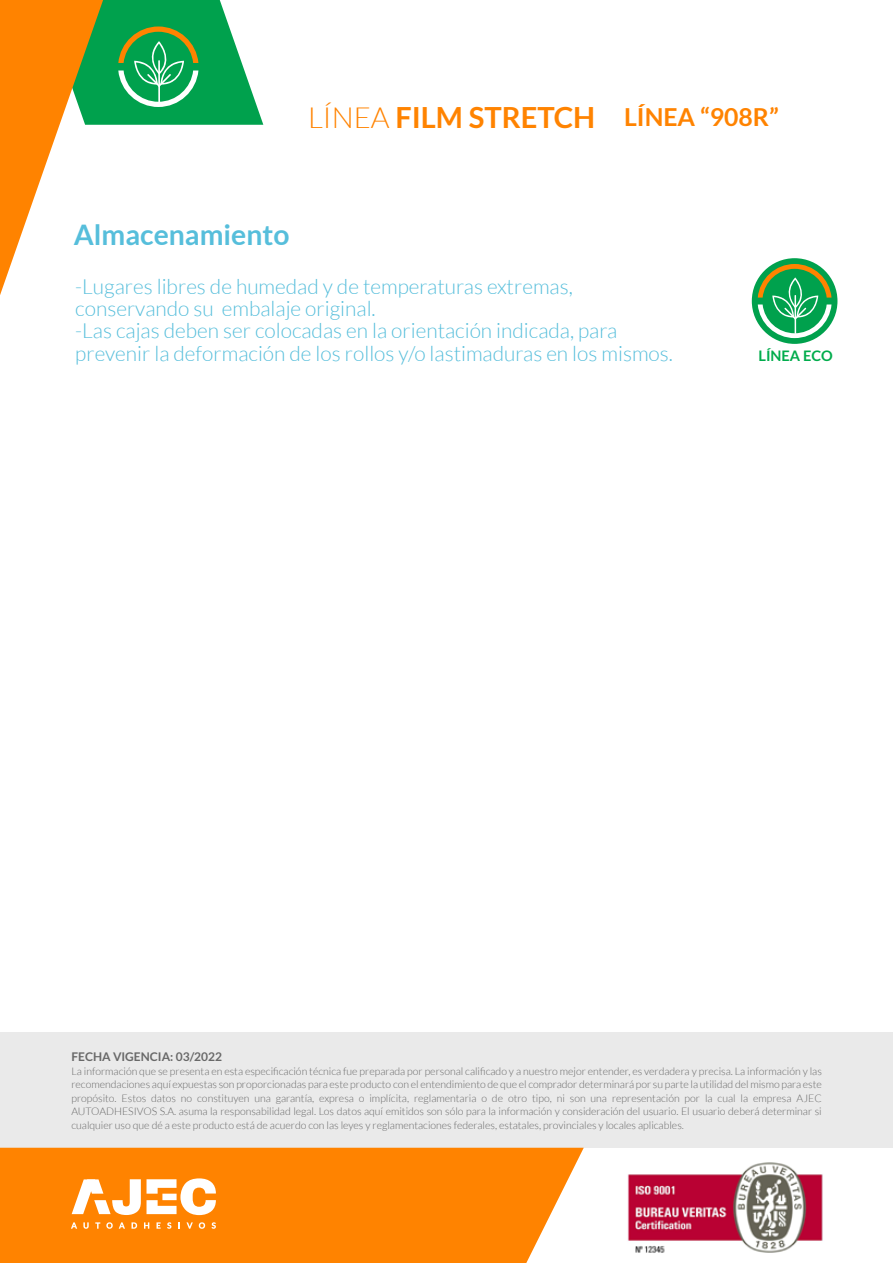
<style>
.page{position:relative;width:893px;height:1263px;background:#fff}
.page>*{position:absolute;margin:0;border:0;box-sizing:border-box;transform-origin:0 0}
.t1{font:700 29.1px "Lato";color:#ff8300}
.t2{font:700 28.35px "Lato";color:#56bedb}
.t3{font:700 24.75px "Lato";color:#ff8300}
.t4{font:300 20.85px/22.4px "Lato";color:#56bedb}
.t5{font:700 14.55px "Lato";color:#00ac4c}
.t6{font:700 12px "Lato";color:#686868}
.t7{font:300 10.5px/13.5px "Lato";color:#686868;text-align:justify}
.s1{font-weight:300}
.s2{color:#777}
</style>
<div class="page">
<svg style="left:0;top:0;width:263px;height:295px"></svg>
<hr style="left:158px;top:60px;width:2px;height:42px;background:#fff">
<div style="left:0;top:1032px;width:892px;height:115px;background:#eaeaea"></div>
<div style="left:0;top:1148px;width:584px;height:115px;background:#ff8300"></div>
<svg style="left:147px;top:1178px;width:69px;height:37px"></svg>
<svg style="left:71px;top:1222px;width:6px;height:7px"></svg>
<svg style="left:83px;top:1222px;width:6px;height:7px"></svg>
<svg style="left:95px;top:1222px;width:5px;height:7px"></svg>
<svg style="left:106px;top:1222px;width:7px;height:7px"></svg>
<svg style="left:119px;top:1222px;width:6px;height:7px"></svg>
<svg style="left:132px;top:1222px;width:5px;height:7px"></svg>
<svg style="left:144px;top:1222px;width:5px;height:7px"></svg>
<svg style="left:157px;top:1222px;width:4px;height:7px"></svg>
<svg style="left:167px;top:1222px;width:4px;height:7px"></svg>
<svg style="left:178px;top:1222px;width:2px;height:7px"></svg>
<svg style="left:186px;top:1222px;width:7px;height:7px"></svg>
<svg style="left:199px;top:1222px;width:6px;height:7px"></svg>
<svg style="left:211px;top:1222px;width:5px;height:7px"></svg>
<svg style="left:72px;top:1179px;width:69px;height:36px"></svg>
<img style="left:627px;top:1162px;width:196px;height:91px">
<div style="left:752px;top:258px;width:85px;height:86px;background:#00a14d;border-radius:50%"></div>
<svg style="left:758px;top:264px;width:73px;height:74px"></svg>
<hr style="left:794px;top:295px;width:2px;height:39px;background:#fff">
<h1 class="t1" style="left:308px;top:101px;width:289px"><span class="s1">LÍNEA</span> FILM STRETCH</h1>
<h3 class="t3" style="left:624px;top:103px;width:156px">LÍNEA “908R”</h3>
<h2 class="t2" style="left:74px;top:218px;width:217px">Almacenamiento</h2>
<h3 class="t4" style="left:75px;top:275px;width:599px">-Lugares libres de humedad y de temperaturas extremas, conservando su embalaje original.<br>-Las cajas deben ser colocadas en la orientación indicada, para prevenir la deformación de los rollos y/o lastimaduras en los mismos.</h3>
<h3 class="t5" style="left:758px;top:347px;width:76px">LÍNEA ECO</h3>
<p class="t6" style="left:71px;top:1050px;width:152px">FECHA VIGENCIA: 03/2022</p>
<p class="t7" style="left:71px;top:1064px;width:752px">La información que se presenta en esta especificación técnica fue preparada por personal calificado y a nuestro mejor entender, es verdadera y precisa. La información y las recomendaciones aquí expuestas son proporcionadas para este producto con el entendimiento de que el comprador determinará por su parte la utilidad del mismo para este propósito. Estos datos no constituyen una garantía, expresa o implícita, reglamentaria o de otro tipo, ni son una representación por la cual la empresa AJEC AUTOADHESIVOS S.A. asuma la responsabilidad legal. Los datos aquí emitidos son sólo para la información y consideración del usuario. El usuario deberá determinar si cualquier uso que dé a este producto está de acuerdo con las leyes y reglamentaciones federales, estatales, provinciales y locales aplicables<span class="s2">.</span></p>
</div>
